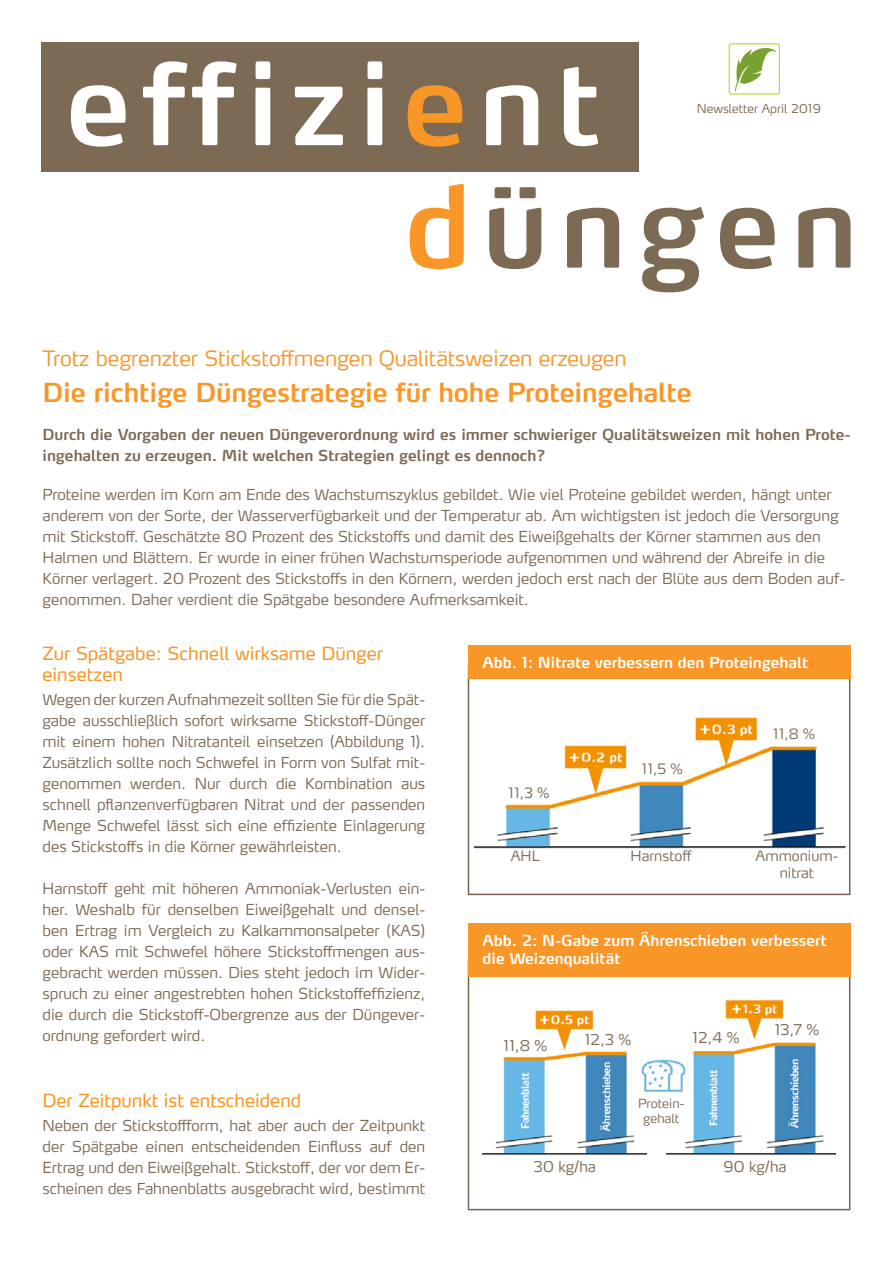
<style>
.page{position:relative;width:893px;height:1263px;background:#fff}
.page>*{position:absolute;margin:0;border:0;box-sizing:border-box;transform-origin:0 0}
.t1{font:600 25.95px "Yara Max LF";letter-spacing:-.005em;color:#f89728}
.t2{font:300 21px "Yara Max LF";letter-spacing:-.005em;color:#f89728}
.t3{font:18px/21px "Yara Max LF";color:#f89728}
.t4{font:300 15px/21px "Yara Max LF";color:#7c6a55;text-align:justify}
.t5{font:600 15px/21px "Yara Max LF";color:#7c6a55}
.t6{font:600 15px/18px "Yara Max LF";color:#fff}
.t7{font:300 14.7px "Yara Max LF";letter-spacing:.015em;color:#7c6a55}
.t8{font:300 14.1px/17px "Yara Max LF";color:#7c6a55;text-align:center}
.t9{font:300 12.45px/15px "Yara Max LF";color:#7c6a55;text-align:center}
.t10{font:300 12px "Yara Max LF";color:#7c6a55}
</style>
<div class="page">
<img style="left:467px;top:702px;width:384px;height:155px">
<div style="left:481px;top:850px;width:89px;height:24px;background:#fff"></div>
<div style="left:617px;top:850px;width:88px;height:24px;background:#fff"></div>
<div style="left:752px;top:850px;width:89px;height:38px;background:#fff"></div>
<div style="left:766px;top:727px;width:56px;height:15px;background:#fff"></div>
<div style="left:639px;top:763px;width:46px;height:15px;background:#fff"></div>
<div style="left:502px;top:786px;width:53px;height:15px;background:#fff"></div>
<div style="left:468px;top:665px;width:382px;height:230px;border:2px solid #77624f"></div>
<div style="left:41px;top:42px;width:598px;height:130px;background:#7c6a55"></div>
<svg style="left:71px;top:85px;width:55px;height:62px"></svg>
<svg style="left:143px;top:61px;width:93px;height:84px"></svg>
<svg style="left:255px;top:61px;width:15px;height:84px"></svg>
<svg style="left:295px;top:87px;width:48px;height:58px"></svg>
<svg style="left:367px;top:61px;width:15px;height:84px"></svg>
<svg style="left:408px;top:85px;width:54px;height:62px"></svg>
<svg style="left:486px;top:85px;width:52px;height:60px"></svg>
<svg style="left:564px;top:67px;width:34px;height:79px"></svg>
<svg style="left:410px;top:184px;width:54px;height:85px"></svg>
<svg style="left:489px;top:187px;width:52px;height:82px"></svg>
<svg style="left:567px;top:208px;width:52px;height:60px"></svg>
<svg style="left:642px;top:207px;width:62px;height:85px"></svg>
<svg style="left:720px;top:208px;width:55px;height:61px"></svg>
<svg style="left:798px;top:208px;width:52px;height:60px"></svg>
<svg style="left:735px;top:48px;width:42px;height:44px"></svg>
<div style="left:729px;top:43px;width:51px;height:52px;border:1px solid #c2cd23;border-radius:2px"></div>
<div style="left:468px;top:645px;width:382px;height:34px;background:#f89728"></div>
<div style="left:468px;top:959px;width:382px;height:251px;border:2px solid #77624f"></div>
<div style="left:468px;top:923px;width:382px;height:53px;background:#f89728"></div>
<img style="left:483px;top:1010px;width:164px;height:146px">
<img style="left:666px;top:999px;width:169px;height:157px">
<img style="left:638px;top:1053px;width:51px;height:45px">
<div style="left:503px;top:1039px;width:45px;height:15px;background:#fff"></div>
<div style="left:581px;top:1033px;width:54px;height:16px;background:#fff"></div>
<div style="left:689px;top:1031px;width:54px;height:15px;background:#fff"></div>
<div style="left:770px;top:1023px;width:54px;height:16px;background:#fff"></div>
<p class="t10" style="left:697px;top:101px;width:125px">Newsletter April 2019</p>
<h2 class="t2" style="left:43px;top:345px;width:586px">Trotz begrenzter Stickstoffmengen Qualitätsweizen erzeugen</h2>
<h1 class="t1" style="left:43px;top:377px;width:651px">Die richtige Düngestrategie für hohe Proteingehalte</h1>
<p class="t5" style="left:43px;top:423px;width:809px">Durch die Vorgaben der neuen Düngeverordnung wird es immer schwieriger Qualitätsweizen mit hohen Prote&shy;ingehalten zu erzeugen. Mit welchen Strategien gelingt es dennoch?</p>
<p class="t4" style="left:43px;top:484px;width:804px;text-align:left">Proteine werden im Korn am Ende des Wachstumszyklus gebildet. Wie viel Proteine gebildet werden, hängt unter anderem von der Sorte, der Wasserverfügbarkeit und der Temperatur ab. Am wichtigsten ist jedoch die Versorgung mit Stickstoff. Geschätzte 80 Prozent des Stickstoffs und damit des Eiweißgehalts der Körner stammen aus den Halmen und Blättern. Er wurde in einer frühen Wachstumsperiode aufgenommen und während der Abreife in die Körner verlagert. 20 Prozent des Stickstoffs in den Körnern, werden jedoch erst nach der Blüte aus dem Boden auf&shy;genommen. Daher verdient die Spätgabe besondere Aufmerksamkeit.</p>
<p class="t3" style="left:43px;top:642px;width:342px">Zur Spätgabe: Schnell wirksame Dünger einsetzen</p>
<p class="t4" style="left:43px;top:689px;width:384px">Wegen der kurzen Aufnahmezeit sollten Sie für die Spät&shy;gabe ausschließlich sofort wirksame Stickstoff-Dünger mit einem hohen Nitratanteil einsetzen (Abbildung 1).<br>Zusätzlich sollte noch Schwefel in Form von Sulfat mit&shy;genommen werden. Nur durch die Kombination aus schnell pflanzenverfügbaren Nitrat und der passenden Menge Schwefel lässt sich eine effiziente Einlagerung des Stickstoffs in die Körner gewährleisten.</p>
<p class="t4" style="left:43px;top:878px;width:384px">Harnstoff geht mit höheren Ammoniak-Verlusten ein&shy;her. Weshalb für denselben Eiweißgehalt und densel&shy;ben Ertrag im Vergleich zu Kalkammonsalpeter (KAS) oder KAS mit Schwefel höhere Stickstoffmengen aus&shy;gebracht werden müssen. Dies steht jedoch im Wider&shy;spruch zu einer angestrebten hohen Stickstoffeffizienz, die durch die Stickstoff-Obergrenze aus der Düngever&shy;ordnung gefordert wird.</p>
<p class="t3" style="left:43px;top:1089px;width:260px">Der Zeitpunkt ist entscheidend</p>
<p class="t4" style="left:43px;top:1115px;width:384px">Neben der Stickstoffform, hat aber auch der Zeitpunkt der Spätgabe einen entscheidenden Einfluss auf den Ertrag und den Eiweißgehalt. Stickstoff, der vor dem Er&shy;scheinen des Fahnenblatts ausgebracht wird, bestimmt</p>
<p class="t6" style="left:483px;top:653px;width:327px">Abb. 1: Nitrate verbessern den Proteingehalt</p>
<p class="t8" style="left:509px;top:784px;width:42px">11,3 %</p>
<p class="t8" style="left:642px;top:760px;width:42px">11,5 %</p>
<p class="t8" style="left:773px;top:725px;width:43px">11,8 %</p>
<p class="t8" style="left:511px;top:847px;width:31px">AHL</p>
<p class="t8" style="left:630px;top:847px;width:63px">Harnstoff</p>
<p class="t8" style="left:756px;top:847px;width:84px">Ammonium&shy;nitrat</p>
<p class="t6" style="left:483px;top:931px;width:346px">Abb. 2: N-Gabe zum Ährenschieben verbessert die Weizenqualität</p>
<p class="t7" style="left:504px;top:1036px;width:44px">11,8 %</p>
<p class="t7" style="left:585px;top:1030px;width:47px">12,3 %</p>
<p class="t7" style="left:693px;top:1028px;width:48px">12,4 %</p>
<p class="t9" style="left:638px;top:1096px;width:48px">Protein&shy;gehalt</p>
<p class="t7" style="left:775px;top:1020px;width:46px">13,7 %</p>
<p class="t7" style="left:533px;top:1158px;width:64px">30 kg/ha</p>
<p class="t7" style="left:723px;top:1158px;width:65px">90 kg/ha</p>
</div>
